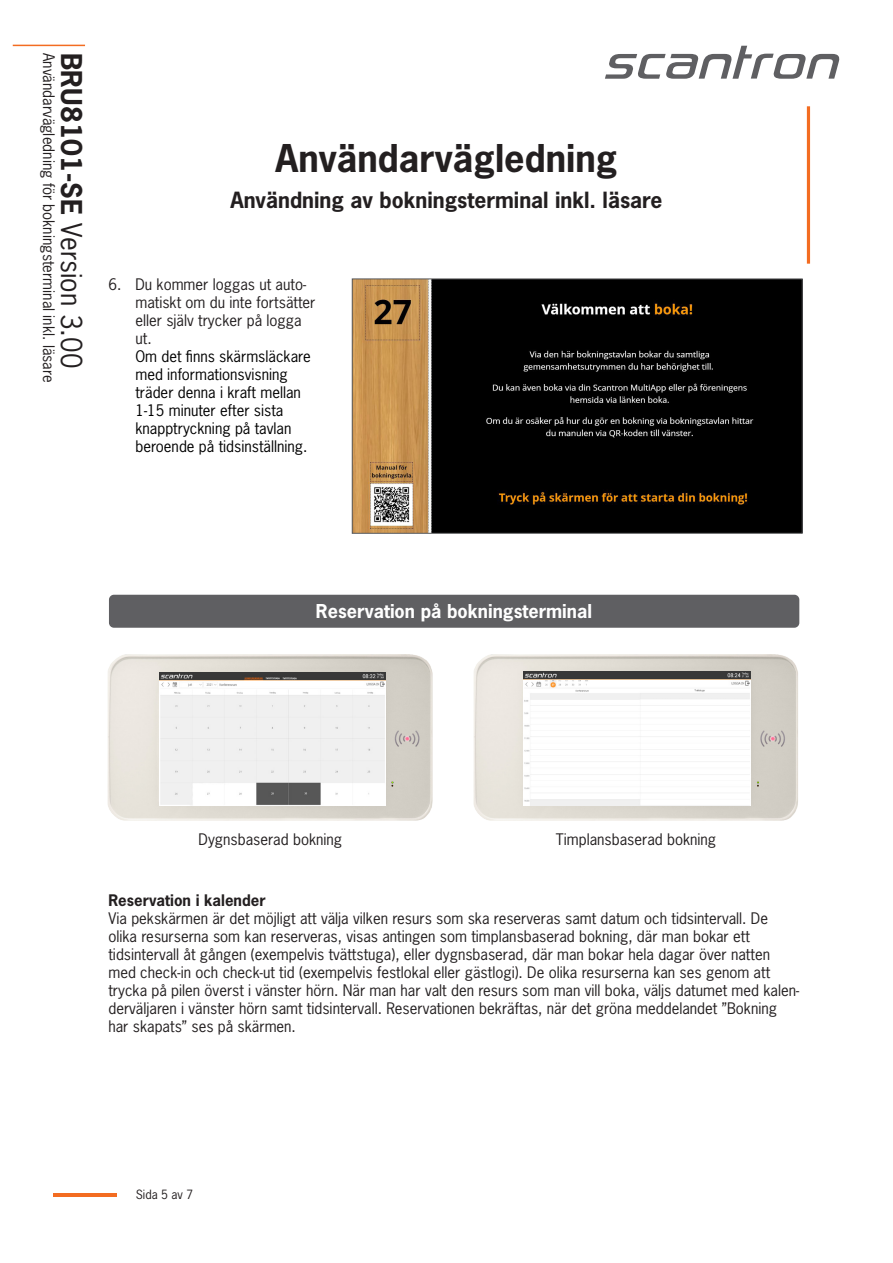
<style>
.page{position:relative;width:893px;height:1263px;background:#fff}
.page>*{position:absolute;margin:0;border:0;box-sizing:border-box;transform-origin:0 0}
.t1{font:700 36px "News Gothic Std";color:#231f20}
.t2{font:27px "News Gothic Std";color:#231f20}
.t3{font:700 21px "News Gothic Std";color:#231f20}
.t4{font:700 18px "News Gothic Std";color:#fff}
.t5{font:15px/18px "News Gothic Std";color:#231f20}
.t6{font:15px/18px "News Gothic Std";color:#000}
.t7{font:700 15px "News Gothic Std";color:#231f20}
.t8{font:12px "News Gothic Std";color:#231f20}
.s1{font-weight:700}
.s2{color:#231f20}
</style>
<div class="page">
<svg style="left:605px;top:46px;width:234px;height:33px"></svg>
<hr style="left:807px;top:106px;width:3px;height:158px;background:#f36c21">
<hr style="left:13px;top:45px;width:72px;height:1px;background:#f36c21">
<hr style="left:53px;top:1193px;width:64px;height:3px;background:#f36c21">
<img style="left:107px;top:654px;width:691px;height:167px">
<img style="left:524px;top:671px;width:226px;height:134px">
<img style="left:354px;top:281px;width:447px;height:251px">
<div style="left:352px;top:279px;width:451px;height:255px;border:1px solid #57585a"></div>
<div style="left:110px;top:595px;width:689px;height:32px;background:#5f5f62;border-radius:4px"></div>
<div style="left:109px;top:595px;width:690px;height:33px;border:2px solid #5f5f62;border-radius:4px"></div>
<img style="left:159px;top:672px;width:227px;height:133px">
<p class="t5" style="left:58px;top:53px;width:331px;rotate:90deg">Användarvägledning för bokningsterminal inkl. läsare</p>
<h2 class="t2" style="left:89px;top:53px;width:317px;rotate:90deg"><span class="s1">BRU8101-SE</span> Version 3.00</h2>
<p class="t1" style="left:276px;top:135px;width:343px">Användarvägledning</p>
<p class="t3" style="left:230px;top:186px;width:434px">Användning av bokningsterminal inkl. läsare</p>
<p class="t6" style="left:135px;top:275px;width:182px;text-indent:-27px"><span class="s2">6. Du kommer loggas ut auto&shy;matiskt om du inte fortsätter eller själv trycker på logga ut.<br></span>Om det finns skärmsläckare med informationsvisning träder denna i kraft mellan<br>1-15 minuter efter sista knapptryckning på tavlan beroende på tidsinställning.</p>
<p class="t4" style="left:316px;top:599px;width:278px">Reservation på bokningsterminal</p>
<p class="t5" style="left:199px;top:830px;width:145px">Dygnsbaserad bokning</p>
<p class="t5" style="left:556px;top:830px;width:162px">Timplansbaserad bokning</p>
<p class="t7" style="left:108px;top:890px;width:159px">Reservation i kalender</p>
<p class="t5" style="left:108px;top:909px;width:661px">Via pekskärmen är det möjligt att välja vilken resurs som ska reserveras samt datum och tidsintervall. De</p>
<p class="t5" style="left:108px;top:927px;width:643px">olika resurserna som kan reserveras, visas antingen som timplansbaserad bokning, där man bokar ett</p>
<p class="t5" style="left:108px;top:945px;width:692px">tidsintervall åt gången (exempelvis tvättstuga), eller dygnsbaserad, där man bokar hela dagar över natten med check-in och check-ut tid (exempelvis festlokal eller gästlogi). De olika resurserna kan ses genom att trycka på pilen överst i vänster hörn. När man har valt den resurs som man vill boka, väljs datumet med kalen&shy;derväljaren i vänster hörn samt tidsintervall. Reservationen bekräftas, när det gröna meddelandet ”Bokning har skapats” ses på skärmen.</p>
<p class="t8" style="left:136px;top:1187px;width:59px">Sida 5 av 7</p>
</div>
